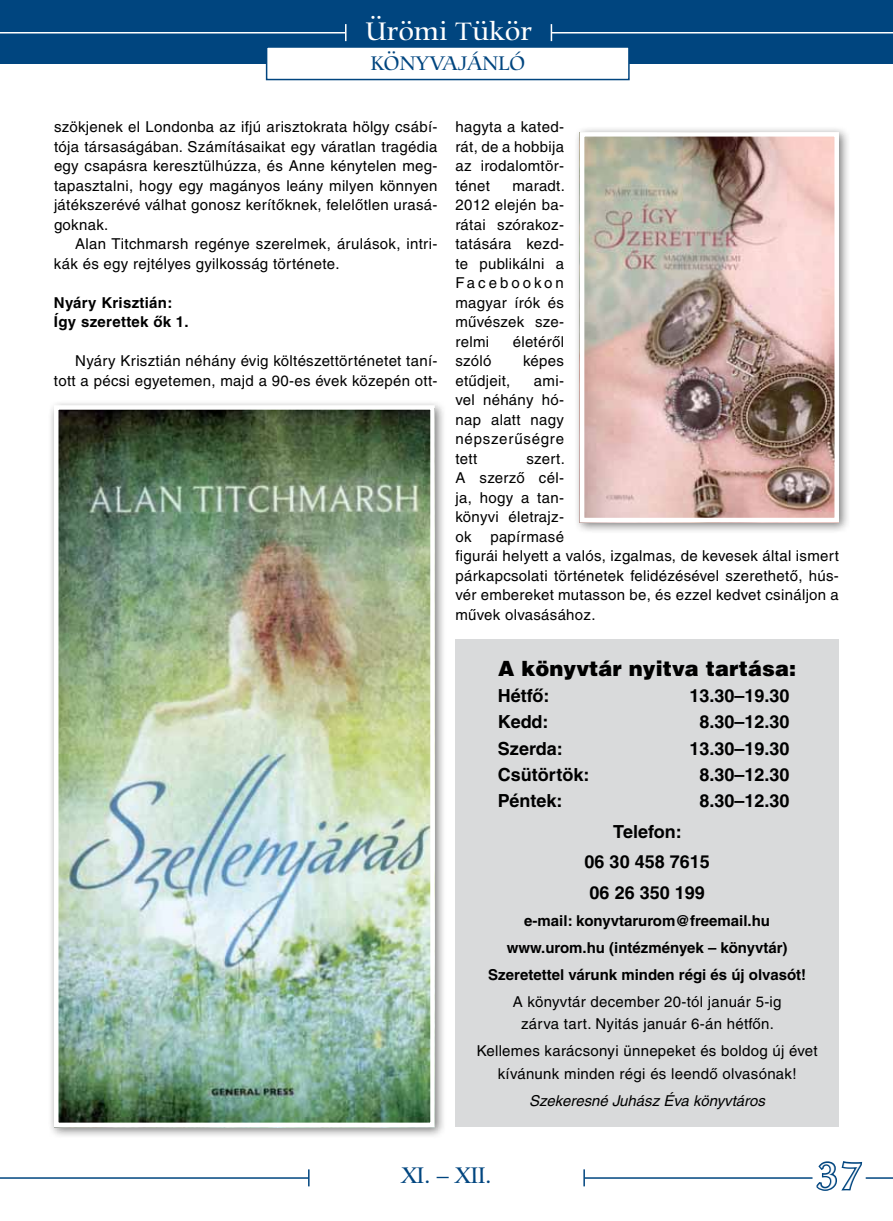
<style>
.page{position:relative;width:893px;height:1221px;background:#fff}
.page>*{position:absolute;margin:0;border:0;box-sizing:border-box;transform-origin:0 0}
.t1{font:39px "Carmina Md PFL";color:#fff}
.t2{font:27px "Carmina Md PFL";color:#fff}
.t3{font:24px "Carmina Md PFL";color:#00457f}
.t4{font:900 21px "Helvetica QS";color:#000}
.t5{font:21px "Carmina Md PFL";color:#00457f}
.t6{font:700 18px/30.6px "Helvetica QS";color:#000;text-align:center}
.t7{font:15px/19.5px "Helvetica QS";letter-spacing:.02em;color:#000;text-align:justify}
.t8{font:700 15px/26.8px "Helvetica QS";color:#000;text-align:center}
.t9{font:700 15px/19.5px "Helvetica QS";letter-spacing:.02em;color:#000}
.t10{font:italic 15px "Helvetica QS";color:#000}
</style>
<div class="page">
<hr style="left:0;top:1177px;width:309px;height:1px;background:#00457f">
<svg style="left:308px;top:1169px;width:2px;height:17px"></svg>
<hr style="left:585px;top:1177px;width:227px;height:1px;background:#00457f">
<svg style="left:583px;top:1169px;width:2px;height:17px"></svg>
<svg style="left:816px;top:1161px;width:77px;height:30px"></svg>
<div style="left:0;top:0;width:893px;height:64px;background:#00457f"></div>
<div style="left:267px;top:47px;width:362px;height:33px;background:#fff"></div>
<div style="left:266px;top:46px;width:364px;height:34px;border:2px solid #00457f"></div>
<hr style="left:552px;top:32px;width:341px;height:1px;background:#fff">
<hr style="left:0;top:32px;width:345px;height:1px;background:#fff">
<svg style="left:345px;top:24px;width:1px;height:17px"></svg>
<svg style="left:551px;top:24px;width:1px;height:17px"></svg>
<div style="left:47px;top:398px;width:400px;height:740px;background:#000;opacity:.5"></div>
<img style="left:59px;top:410px;width:371px;height:712px">
<div style="left:54px;top:405px;width:381px;height:722px;border:4px solid #fff"></div>
<div style="left:573px;top:125px;width:278px;height:409px;background:#000;opacity:.5"></div>
<img style="left:585px;top:137px;width:249px;height:380px">
<div style="left:580px;top:132px;width:259px;height:390px;border:4px solid #fff"></div>
<div style="left:455px;top:639px;width:384px;height:488px;background:#d9dadb"></div>
<h2 class="t2" style="left:366px;top:15px;width:168px">Ürömi Tükör</h2>
<h3 class="t5" style="left:370px;top:51px;width:156px">KÖNYVAJÁNLÓ</h3>
<p class="t7" style="left:54px;top:117px;width:385px">szökjenek el Londonba az ifjú arisztokrata hölgy csábí&shy;tója társaságában. Számításaikat egy váratlan tragédia egy csapásra keresztülhúzza, és Anne kénytelen meg&shy;tapasztalni, hogy egy magányos leány milyen könnyen játékszerévé válhat gonosz kerítõknek, felelõtlen urasá&shy;goknak.</p>
<p class="t7" style="left:54px;top:234px;width:385px;text-indent:21px">Alan Titchmarsh regénye szerelmek, árulások, intri&shy;kák és egy rejtélyes gyilkosság története.</p>
<p class="t9" style="left:54px;top:292px;width:136px">Nyáry Krisztián:<br>Így szerettek õk 1.</p>
<p class="t7" style="left:54px;top:351px;width:385px;text-align:right">Nyáry Krisztián néhány évig költészettörténetet taní&shy;tott a pécsi egyetemen, majd a 90-es évek közepén ott-</p>
<p class="t7" style="left:455px;top:117px;width:110px">hagyta a kated&shy;rát, de a hobbija az irodalomtör&shy;ténet</p>
<p class="t7" style="left:455px;top:175px;width:111px;text-indent:57px">maradt.<br>2012 elején ba&shy;rátai szórakoz&shy;tatására kezd&shy;te publikálni a Facebookon magyar írók és mûvészek sze&shy;relmi</p>
<p class="t7" style="left:513px;top:331px;width:53px">életérõl</p>
<p class="t7" style="left:455px;top:351px;width:37px">szóló</p>
<p class="t7" style="left:523px;top:351px;width:42px">képes</p>
<p class="t7" style="left:455px;top:370px;width:56px">etûdjeit,</p>
<p class="t7" style="left:455px;top:370px;width:110px;text-indent:78px">ami&shy;vel néhány hó&shy;nap alatt nagy népszerûségre tett</p>
<p class="t7" style="left:455px;top:448px;width:111px;text-indent:71px">szert.<br>A szerzõ cél&shy;ja, hogy a tan&shy;könyvi életrajz&shy;ok</p>
<p class="t7" style="left:455px;top:526px;width:385px;text-align:left;text-indent:35px">papírmasé<br>figurái helyett a valós, izgalmas, de kevesek által ismert párkapcsolati történetek felidézésével szerethetõ, hús&shy;vér embereket mutasson be, és ezzel kedvet csináljon a mûvek olvasásához.</p>
<h3 class="t4" style="left:498px;top:654px;width:299px">A könyvtár nyitva tartása:</h3>
<p class="t6" style="left:498px;top:680px;width:53px">Hétfõ:</p>
<p class="t6" style="left:690px;top:680px;width:102px">13.30–19.30</p>
<p class="t6" style="left:498px;top:706px;width:52px">Kedd:</p>
<p class="t6" style="left:700px;top:706px;width:92px">8.30–12.30</p>
<p class="t6" style="left:498px;top:732px;width:66px">Szerda:</p>
<p class="t6" style="left:690px;top:732px;width:102px">13.30–19.30</p>
<p class="t6" style="left:498px;top:759px;width:93px">Csütörtök:</p>
<p class="t6" style="left:700px;top:759px;width:92px">8.30–12.30</p>
<p class="t6" style="left:498px;top:785px;width:66px">Péntek:</p>
<p class="t6" style="left:700px;top:785px;width:92px">8.30–12.30</p>
<p class="t6" style="left:585px;top:815px;width:127px">Telefon:<br>06 30 458 7615<br>06 26 350 199</p>
<p class="t8" style="left:488px;top:906px;width:319px">e-mail: konyvtarurom@freemail.hu www.urom.hu (intézmények – könyvtár)<br>Szeretettel várunk minden régi és új olvasót!</p>
<p class="t7" style="left:513px;top:989px;width:270px;line-height:22.6px;text-align:center">A könyvtár december 20-tól január 5-ig zárva tart. Nyitás január 6-án hétfõn.</p>
<p class="t7" style="left:477px;top:1039px;width:342px;line-height:22.6px;text-align:center">Kellemes karácsonyi ünnepeket és boldog új évet kívánunk minden régi és leendõ olvasónak!</p>
<p class="t10" style="left:529px;top:1091px;width:237px">Szekeresné Juhász Éva könyvtáros</p>
<h3 class="t3" style="left:401px;top:1160px;width:93px">XI. – XII.</h3>
<h1 class="t1" style="left:816px;top:1153px;width:48px">37</h1>
</div>
